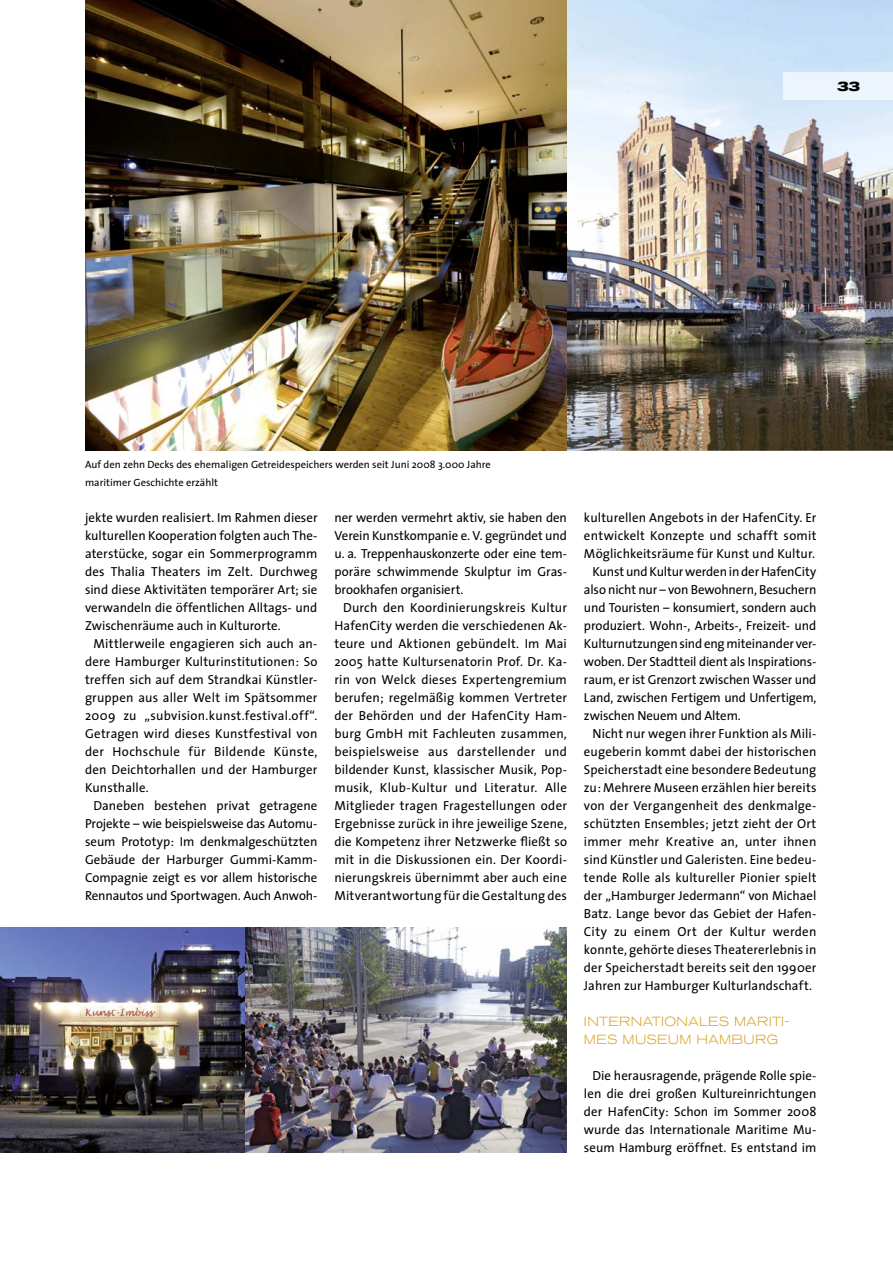
<style>
.page{position:relative;width:893px;height:1263px;background:#fff}
.page>*{position:absolute;margin:0;border:0;box-sizing:border-box;transform-origin:0 0}
.t1{font:700 expanded 13.5px "Akzidenz Grotesk BE";color:#000}
.t2{font:13.2px/18px "The Sans";letter-spacing:.005em;color:#000;text-align:justify}
.t3{font:300 expanded 13.2px/18px "Akzidenz Grotesk BE";letter-spacing:.025em;color:#dda327}
.t4{font:13.2px "The Sans";letter-spacing:-.015em;color:#000}
.t5{font:10.5px/18px "The Sans";color:#000}
</style>
<div class="page">
<img style="left:0;top:927px;width:245px;height:225px">
<img style="left:85px;top:0;width:808px;height:451px">
<div style="left:783px;top:72px;width:110px;height:27px;background:#edf5fc"></div>
<img style="left:245px;top:927px;width:322px;height:225px">
<p class="t1" style="left:837px;top:81px;width:25px">33</p>
<p class="t5" style="left:85px;top:457px;width:407px">Auf den zehn Decks des ehemaligen Getreidespeichers werden seit Juni 2008 3.000 Jahre maritimer Geschichte erzählt</p>
<p class="t2" style="left:85px;top:510px;width:234px">jekte wurden realisiert. Im Rahmen dieser kulturellen Kooperation folgten auch The&shy;aterstücke, sogar ein Sommerprogramm des Thalia Theaters im Zelt. Durchweg sind diese Aktivitäten temporärer Art; sie verwandeln die öffentlichen Alltags- und Zwischenräume auch in Kulturorte.</p>
<p class="t2" style="left:85px;top:636px;width:234px;text-indent:9px">Mittlerweile engagieren sich auch an&shy;dere Hamburger Kulturinstitutionen: So treffen sich auf dem Strandkai Künstler&shy;gruppen aus aller Welt im Spätsommer 2009 zu „subvision.kunst.festival.off“.<br>Getragen wird dieses Kunstfestival von der Hochschule für Bildende Künste, den Deichtorhallen und der Hamburger Kunsthalle.</p>
<p class="t2" style="left:85px;top:798px;width:234px;text-indent:9px">Daneben bestehen privat getragene Projekte – wie beispielsweise das Automu&shy;seum Prototyp: Im denkmalgeschützten Gebäude der Harburger Gummi-Kamm-Compagnie zeigt es vor allem historische Rennautos und Sportwagen. Auch Anwoh-</p>
<p class="t2" style="left:334px;top:510px;width:234px">ner werden vermehrt aktiv, sie haben den Verein Kunstkompanie e. V. gegründet und u. a. Treppenhauskonzerte oder eine tem&shy;poräre schwimmende Skulptur im Gras&shy;brookhafen organisiert.</p>
<p class="t2" style="left:334px;top:600px;width:234px;text-indent:9px">Durch den Koordinierungskreis Kultur HafenCity werden die verschiedenen Ak&shy;teure und Aktionen gebündelt. Im Mai 2005 hatte Kultursenatorin Prof. Dr. Ka&shy;rin von Welck dieses Expertengremium berufen; regelmäßig kommen Vertreter der Behörden und der HafenCity Ham&shy;burg GmbH mit Fachleuten zusammen, beispielsweise aus darstellender und bildender Kunst, klassischer Musik, Pop&shy;musik, Klub-Kultur und Literatur. Alle Mitglieder tragen Fragestellungen oder Ergebnisse zurück in ihre jeweilige Szene, die Kompetenz ihrer Netzwerke fließt so mit in die Diskussionen ein. Der Koordi&shy;nierungskreis übernimmt aber auch eine Mitverantwortung für die Gestaltung des</p>
<p class="t2" style="left:584px;top:510px;width:234px">kulturellen Angebots in der HafenCity. Er</p>
<p class="t2" style="left:584px;top:528px;width:234px">entwickelt Konzepte und schafft somit</p>
<p class="t2" style="left:584px;top:546px;width:233px">Möglichkeitsräume für Kunst und Kultur.</p>
<p class="t2" style="left:592px;top:564px;width:225px">Kunst und Kultur werden in der HafenCity</p>
<p class="t2" style="left:584px;top:582px;width:234px">also nicht nur – von Bewohnern, Besuchern</p>
<p class="t2" style="left:584px;top:600px;width:234px">und Touristen – konsumiert, sondern auch</p>
<p class="t2" style="left:584px;top:618px;width:234px">produziert. Wohn-, Arbeits-, Freizeit- und</p>
<p class="t4" style="left:584px;top:639px;width:234px">Kulturnutzungen sind eng miteinander ver-</p>
<p class="t2" style="left:584px;top:654px;width:234px">woben. Der Stadtteil dient als Inspirations-</p>
<p class="t2" style="left:584px;top:672px;width:234px">raum, er ist Grenzort zwischen Wasser und</p>
<p class="t2" style="left:584px;top:690px;width:234px">Land, zwischen Fertigem und Unfertigem,</p>
<p class="t2" style="left:584px;top:708px;width:158px">zwischen Neuem und Altem.</p>
<p class="t2" style="left:592px;top:726px;width:225px">Nicht nur wegen ihrer Funktion als Mili-</p>
<p class="t2" style="left:584px;top:744px;width:234px">eugeberin kommt dabei der historischen</p>
<p class="t2" style="left:584px;top:762px;width:234px">Speicherstadt eine besondere Bedeutung</p>
<p class="t2" style="left:584px;top:780px;width:234px">zu: Mehrere Museen erzählen hier bereits</p>
<p class="t2" style="left:584px;top:798px;width:234px">von der Vergangenheit des denkmalge-</p>
<p class="t2" style="left:584px;top:816px;width:234px">schützten Ensembles; jetzt zieht der Ort</p>
<p class="t2" style="left:584px;top:834px;width:234px">immer mehr Kreative an, unter ihnen</p>
<p class="t2" style="left:584px;top:852px;width:234px">sind Künstler und Galeristen. Eine bedeu-</p>
<p class="t2" style="left:584px;top:870px;width:234px">tende Rolle als kultureller Pionier spielt</p>
<p class="t2" style="left:584px;top:888px;width:234px">der „Hamburger Jedermann“ von Michael</p>
<p class="t2" style="left:584px;top:906px;width:234px">Batz. Lange bevor das Gebiet der Hafen-</p>
<p class="t2" style="left:584px;top:924px;width:234px">City zu einem Ort der Kultur werden</p>
<p class="t2" style="left:584px;top:942px;width:234px">konnte, gehörte dieses Theatererlebnis in</p>
<p class="t2" style="left:584px;top:960px;width:234px">der Speicherstadt bereits seit den 1990er</p>
<p class="t2" style="left:584px;top:978px;width:230px">Jahren zur Hamburger Kulturlandschaft.</p>
<p class="t3" style="left:584px;top:1014px;width:207px">INTERNATIONALES MARITI-<br>MES MUSEUM HAMBURG</p>
<p class="t2" style="left:584px;top:1068px;width:234px;text-indent:9px">Die herausragende, prägende Rolle spie&shy;len die drei großen Kultureinrichtungen der HafenCity: Schon im Sommer 2008 wurde das Internationale Maritime Mu&shy;seum Hamburg eröffnet. Es entstand im</p>
</div>
